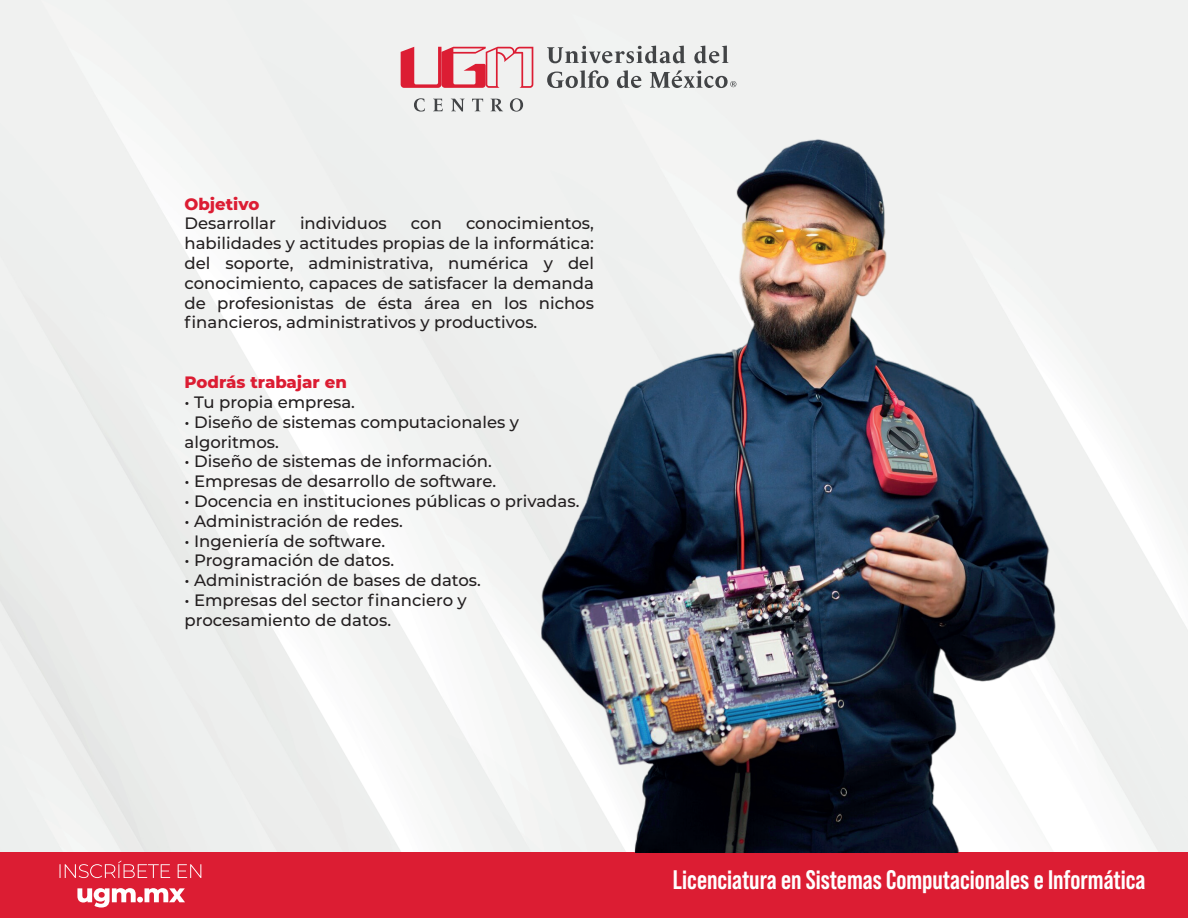
<style>
.page{position:relative;width:1188px;height:918px;background:#fff}
.page>*{position:absolute;margin:0;border:0;box-sizing:border-box;transform-origin:0 0}
.t1{font:700 26.7px "Bebas Neue Pro";color:#fff}
.t2{font:500 16.5px/19.8px "Montserrat";color:#231f20}
.t3{font:800 16.5px "Montserrat";color:#dc1d33}
</style>
<div class="page">
<svg style="left:401px;top:47px;width:132px;height:41px"></svg>
<svg style="left:414px;top:98px;width:11px;height:14px"></svg>
<svg style="left:433px;top:99px;width:10px;height:12px"></svg>
<svg style="left:451px;top:99px;width:14px;height:12px"></svg>
<svg style="left:472px;top:99px;width:11px;height:12px"></svg>
<svg style="left:491px;top:99px;width:12px;height:12px"></svg>
<svg style="left:510px;top:98px;width:13px;height:14px"></svg>
<svg style="left:547px;top:70px;width:62px;height:18px"></svg>
<svg style="left:617px;top:70px;width:24px;height:18px"></svg>
<svg style="left:694px;top:46px;width:34px;height:17px"></svg>
<svg style="left:547px;top:46px;width:138px;height:17px"></svg>
<svg style="left:650px;top:70px;width:86px;height:18px"></svg>
<div style="left:0;top:852px;width:1188px;height:66px;background:#dc1d33"></div>
<svg style="left:77px;top:888px;width:108px;height:20px"></svg>
<svg style="left:60px;top:861px;width:141px;height:17px"></svg>
<img style="left:534px;top:112px;width:533px;height:740px">
<p class="t3" style="left:185px;top:192px;width:76px">Objetivo</p>
<p class="t2" style="left:185px;top:213px;width:93px">Desarrollar</p>
<p class="t2" style="left:300px;top:213px;width:88px">individuos</p>
<p class="t2" style="left:411px;top:213px;width:33px">con</p>
<p class="t2" style="left:185px;top:213px;width:411px;text-align:justify;text-indent:282px">conocimientos, habilidades y actitudes propias de la informática: del soporte, administrativa, numérica y del conocimiento, capaces de satisfacer la demanda de profesionistas de ésta área en los nichos financieros, administrativos y productivos.</p>
<p class="t3" style="left:185px;top:370px;width:164px">Podrás trabajar en</p>
<p class="t2" style="left:185px;top:392px;width:172px">• Tu propia empresa.</p>
<p class="t2" style="left:185px;top:411px;width:336px">• Diseño de sistemas computacionales y algoritmos.</p>
<p class="t2" style="left:185px;top:451px;width:309px">• Diseño de sistemas de información.</p>
<p class="t2" style="left:185px;top:471px;width:313px">• Empresas de desarrollo de software.</p>
<p class="t2" style="left:185px;top:491px;width:396px">• Docencia en instituciones públicas o privadas.</p>
<p class="t2" style="left:185px;top:510px;width:220px">• Administración de redes.</p>
<p class="t2" style="left:185px;top:530px;width:202px">• Ingeniería de software.</p>
<p class="t2" style="left:185px;top:550px;width:211px">• Programación de datos.</p>
<p class="t2" style="left:185px;top:570px;width:298px">• Administración de bases de datos.</p>
<p class="t2" style="left:185px;top:590px;width:284px">• Empresas del sector financiero y procesamiento de datos.</p>
<h1 class="t1" style="left:673px;top:864px;width:474px">Licenciatura en Sistemas Computacionales e Informática</h1>
</div>
